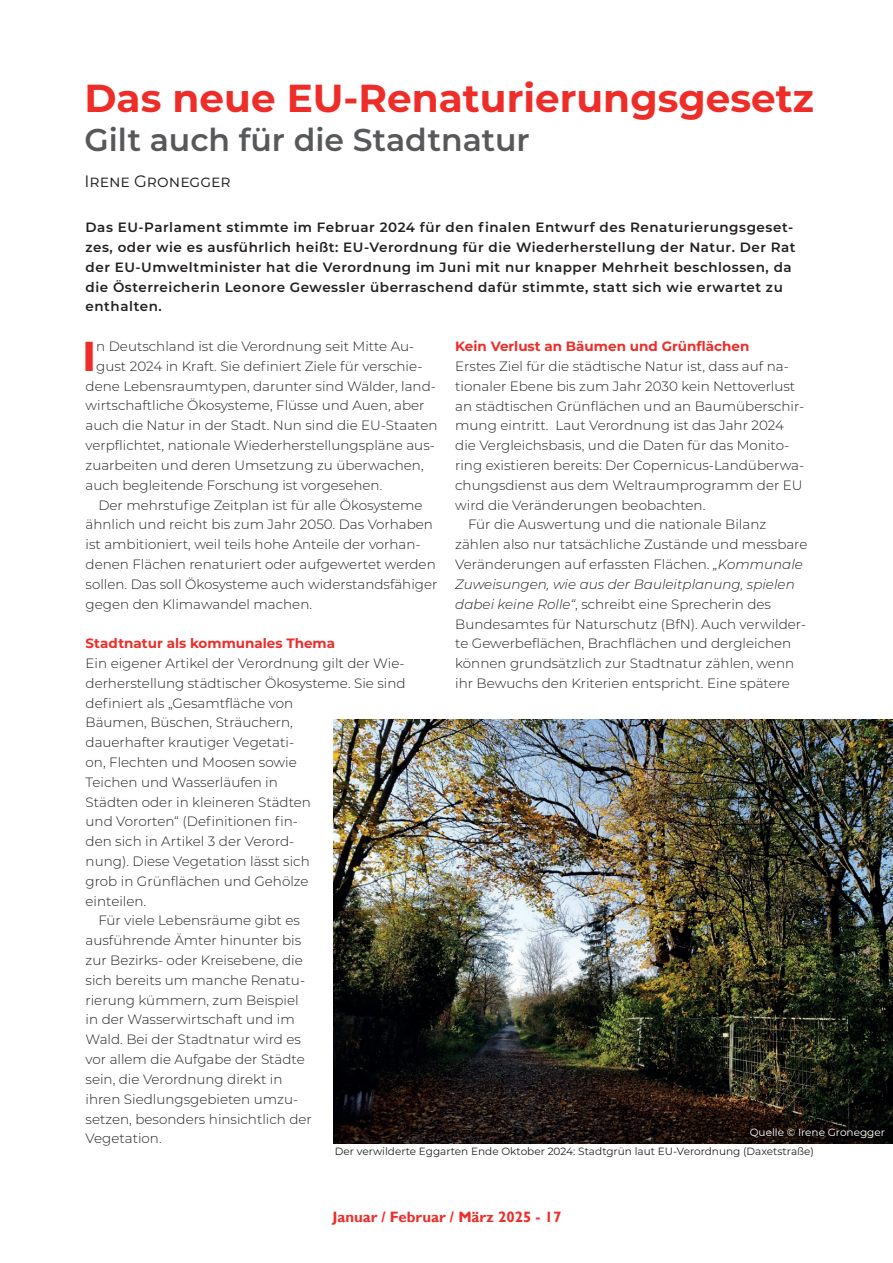
<style>
.page{position:relative;width:893px;height:1263px;background:#fff}
.page>*{position:absolute;margin:0;border:0;box-sizing:border-box;transform-origin:0 0}
.t1{font:700 42.6px "Gill Sans";color:#ee2d29}
.t2{font:700 39px "Montserrat";color:#ee2d29}
.t3{font:600 31.5px "Montserrat";color:#57585a}
.t4{font:16.5px "Montserrat";color:#231f20}
.t5{font:700 15px "Gill Sans";color:#ee2d29}
.t6{font:300 13.5px "Montserrat";color:#231f20}
.t7{font:600 13.5px/19.8px "Montserrat";letter-spacing:.04em;color:#231f20}
.t8{font:700 13.5px "Montserrat";color:#ee2d29}
.t9{font:italic 300 13.5px "Montserrat";color:#231f20}
.t10{font:10.5px "Montserrat";color:#231f20}
.t11{font:10.5px "Montserrat";color:#fff}
.s1{font-style:italic}
</style>
<div class="page">
<img style="left:334px;top:720px;width:559px;height:423px">
<h2 class="t2" style="left:84px;top:70px;width:731px">Das neue EU-Renaturierungsgesetz</h2>
<h3 class="t3" style="left:84px;top:117px;width:447px">Gilt auch für die Stadtnatur</h3>
<p class="t4" style="left:84px;top:170px;width:148px">Irene Gronegger</p>
<p class="t7" style="left:86px;top:217px;width:712px">Das EU-Parlament stimmte im Februar 2024 für den finalen Entwurf des Renaturierungsgeset&shy;zes, oder wie es ausführlich heißt: EU-Verordnung für die Wiederherstellung der Natur. Der Rat der EU-Umweltminister hat die Verordnung im Juni mit nur knapper Mehrheit beschlossen, da die Österreicherin Leonore Gewessler überraschend dafür stimmte, statt sich wie erwartet zu enthalten.</p>
<h1 class="t1" style="left:82px;top:331px;width:16px">I</h1>
<p class="t6" style="left:96px;top:337px;width:320px">n Deutschland ist die Verordnung seit Mitte Au-</p>
<p class="t8" style="left:455px;top:337px;width:296px">Kein Verlust an Bäumen und Grünflächen</p>
<p class="t6" style="left:455px;top:357px;width:335px">Erstes Ziel für die städtische Natur ist, dass auf na-</p>
<p class="t6" style="left:455px;top:377px;width:342px">tionaler Ebene bis zum Jahr 2030 kein Nettoverlust</p>
<p class="t6" style="left:455px;top:397px;width:351px">an städtischen Grünflächen und an Baumüberschir-</p>
<p class="t6" style="left:455px;top:416px;width:330px">mung eintritt. Laut Verordnung ist das Jahr 2024</p>
<p class="t6" style="left:455px;top:436px;width:336px">die Vergleichsbasis, und die Daten für das Monito-</p>
<p class="t6" style="left:455px;top:456px;width:350px">ring existieren bereits: Der Copernicus-Landüberwa-</p>
<p class="t6" style="left:455px;top:476px;width:349px">chungsdienst aus dem Weltraumprogramm der EU</p>
<p class="t6" style="left:455px;top:496px;width:252px">wird die Veränderungen beobachten.</p>
<p class="t6" style="left:468px;top:515px;width:300px">Für die Auswertung und die nationale Bilanz</p>
<p class="t6" style="left:455px;top:535px;width:354px">zählen also nur tatsächliche Zustände und messbare</p>
<p class="t6" style="left:455px;top:555px;width:349px">Veränderungen auf erfassten Flächen. <span class="s1">„Kommunale</span></p>
<p class="t9" style="left:455px;top:575px;width:341px">Zuweisungen, wie aus der Bauleitplanung, spielen</p>
<p class="t6" style="left:455px;top:595px;width:317px"><span class="s1">dabei keine Rolle“</span>, schreibt eine Sprecherin des</p>
<p class="t6" style="left:455px;top:614px;width:352px">Bundesamtes für Naturschutz (BfN). Auch verwilder-</p>
<p class="t6" style="left:455px;top:634px;width:338px">te Gewerbeflächen, Brachflächen und dergleichen</p>
<p class="t6" style="left:455px;top:654px;width:340px">können grundsätzlich zur Stadtnatur zählen, wenn</p>
<p class="t6" style="left:455px;top:674px;width:336px">ihr Bewuchs den Kriterien entspricht. Eine spätere</p>
<p class="t6" style="left:96px;top:357px;width:328px">gust 2024 in Kraft. Sie definiert Ziele für verschie-</p>
<p class="t6" style="left:86px;top:377px;width:352px">dene Lebensraumtypen, darunter sind Wälder, land-</p>
<p class="t6" style="left:86px;top:396px;width:340px">wirtschaftliche Ökosysteme, Flüsse und Auen, aber</p>
<p class="t6" style="left:86px;top:416px;width:353px">auch die Natur in der Stadt. Nun sind die EU-Staaten</p>
<p class="t6" style="left:86px;top:436px;width:351px">verpflichtet, nationale Wiederherstellungspläne aus-</p>
<p class="t6" style="left:86px;top:456px;width:340px">zuarbeiten und deren Umsetzung zu überwachen,</p>
<p class="t6" style="left:86px;top:476px;width:298px">auch begleitende Forschung ist vorgesehen.</p>
<p class="t6" style="left:98px;top:495px;width:326px">Der mehrstufige Zeitplan ist für alle Ökosysteme</p>
<p class="t6" style="left:86px;top:515px;width:349px">ähnlich und reicht bis zum Jahr 2050. Das Vorhaben</p>
<p class="t6" style="left:86px;top:535px;width:337px">ist ambitioniert, weil teils hohe Anteile der vorhan-</p>
<p class="t6" style="left:86px;top:555px;width:352px">denen Flächen renaturiert oder aufgewertet werden</p>
<p class="t6" style="left:86px;top:575px;width:353px">sollen. Das soll Ökosysteme auch widerstandsfähiger</p>
<p class="t6" style="left:86px;top:594px;width:228px">gegen den Klimawandel machen.</p>
<p class="t8" style="left:86px;top:634px;width:251px">Stadtnatur als kommunales Thema</p>
<p class="t6" style="left:86px;top:654px;width:321px">Ein eigener Artikel der Verordnung gilt der Wie-</p>
<p class="t6" style="left:86px;top:674px;width:322px">derherstellung städtischer Ökosysteme. Sie sind</p>
<p class="t6" style="left:86px;top:694px;width:209px">definiert als „Gesamtfläche von</p>
<p class="t6" style="left:86px;top:713px;width:209px">Bäumen, Büschen, Sträuchern,</p>
<p class="t6" style="left:86px;top:733px;width:210px">dauerhafter krautiger Vegetati-</p>
<p class="t6" style="left:86px;top:753px;width:213px">on, Flechten und Moosen sowie</p>
<p class="t6" style="left:86px;top:773px;width:194px">Teichen und Wasserläufen in</p>
<p class="t6" style="left:86px;top:793px;width:227px">Städten oder in kleineren Städten</p>
<p class="t6" style="left:86px;top:812px;width:214px">und Vororten“ (Definitionen fin-</p>
<p class="t6" style="left:86px;top:832px;width:210px">den sich in Artikel 3 der Verord-</p>
<p class="t6" style="left:86px;top:852px;width:226px">nung). Diese Vegetation lässt sich</p>
<p class="t6" style="left:86px;top:872px;width:225px">grob in Grünflächen und Gehölze</p>
<p class="t6" style="left:86px;top:892px;width:62px">einteilen.</p>
<p class="t6" style="left:98px;top:911px;width:203px">Für viele Lebensräume gibt es</p>
<p class="t6" style="left:86px;top:931px;width:217px">ausführende Ämter hinunter bis</p>
<p class="t6" style="left:86px;top:951px;width:219px">zur Bezirks- oder Kreisebene, die</p>
<p class="t6" style="left:86px;top:971px;width:221px">sich bereits um manche Renatu-</p>
<p class="t6" style="left:86px;top:991px;width:215px">rierung kümmern, zum Beispiel</p>
<p class="t6" style="left:86px;top:1010px;width:211px">in der Wasserwirtschaft und im</p>
<p class="t6" style="left:86px;top:1030px;width:217px">Wald. Bei der Stadtnatur wird es</p>
<p class="t6" style="left:86px;top:1050px;width:221px">vor allem die Aufgabe der Städte</p>
<p class="t6" style="left:86px;top:1070px;width:198px">sein, die Verordnung direkt in</p>
<p class="t6" style="left:86px;top:1090px;width:214px">ihren Siedlungsgebieten umzu-</p>
<p class="t6" style="left:86px;top:1109px;width:228px">setzen, besonders hinsichtlich der</p>
<p class="t6" style="left:86px;top:1129px;width:78px">Vegetation.</p>
<p class="t11" style="left:750px;top:1125px;width:137px">Quelle © Irene Gronegger</p>
<p class="t10" style="left:335px;top:1144px;width:481px">Der verwilderte Eggarten Ende Oktober 2024: Stadtgrün laut EU-Verordnung (Daxetstraße)</p>
<p class="t5" style="left:332px;top:1208px;width:230px">Januar / Februar / März 2025 - 17</p>
</div>
